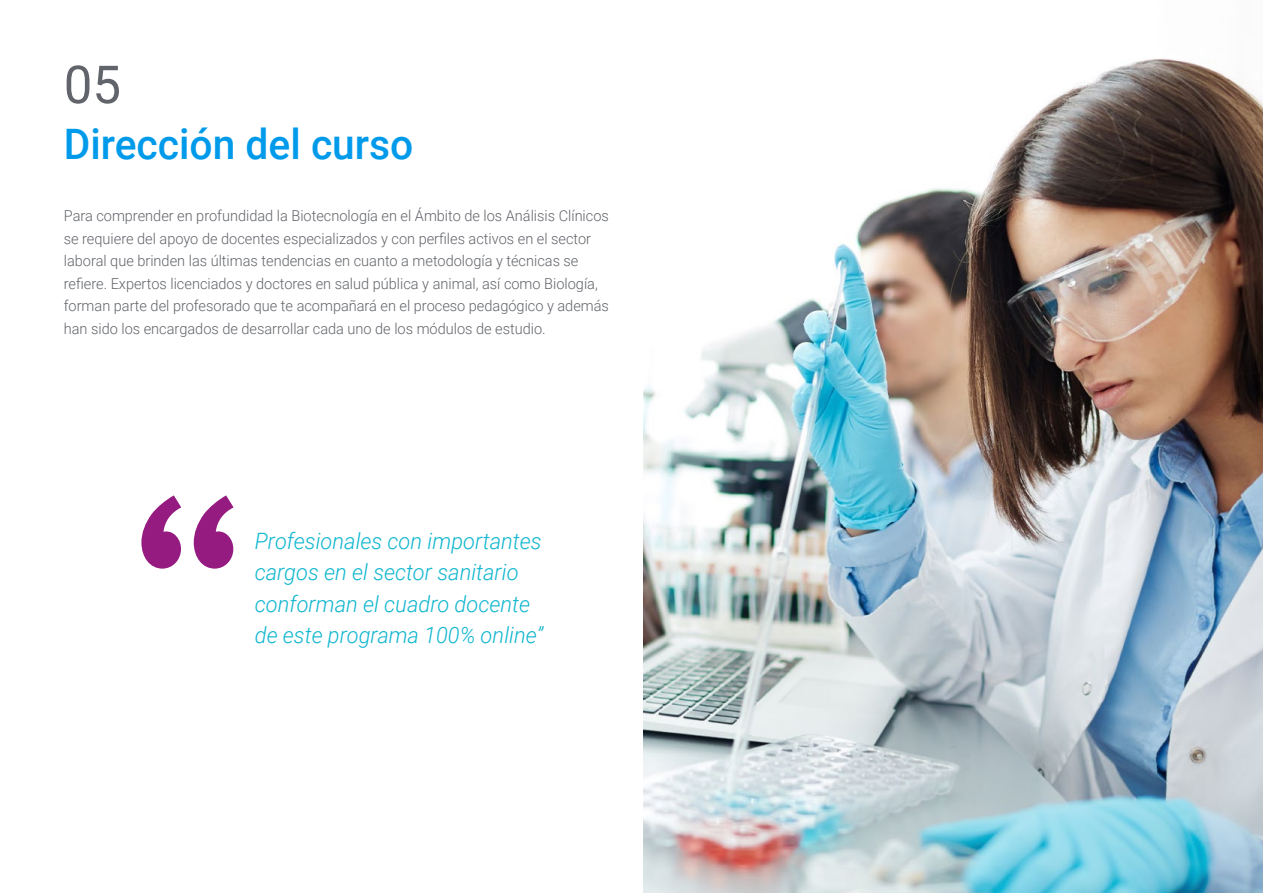
<style>
.page{position:relative;width:1263px;height:893px;background:#fff}
.page>*{position:absolute;margin:0;border:0;box-sizing:border-box;transform-origin:0 0}
.t1{font:52.5px "Roboto";color:#61646a}
.t2{font:500 42px "Roboto";color:#009aeb}
.t3{font:italic 300 22.5px/31.5px "Roboto";color:#0fb6cf}
.t4{font:300 15px/22.5px "Roboto";color:#61646a}
</style>
<div class="page">
<img style="left:643px;top:58px;width:619px;height:835px">
<svg style="left:141px;top:495px;width:93px;height:74px"></svg>
<hr style="left:1262px;top:0;width:1px;height:893px;background:#009aeb">
<h1 class="t1" style="left:64px;top:48px;width:59px">05</h1>
<h2 class="t2" style="left:64px;top:115px;width:351px">Dirección del curso</h2>
<p class="t4" style="left:64px;top:204px;width:547px">Para comprender en profundidad la Biotecnología en el Ámbito de los Análisis Clínicos se requiere del apoyo de docentes especializados y con perfiles activos en el sector laboral que brinden las últimas tendencias en cuanto a metodología y técnicas se refiere. Expertos licenciados y doctores en salud pública y animal, así como Biología, forman parte del profesorado que te acompañará en el proceso pedagógico y además han sido los encargados de desarrollar cada uno de los módulos de estudio.</p>
<h3 class="t3" style="left:255px;top:524px;width:290px">Profesionales con importantes cargos en el sector sanitario conforman el cuadro docente de este programa 100% online”</h3>
</div>
